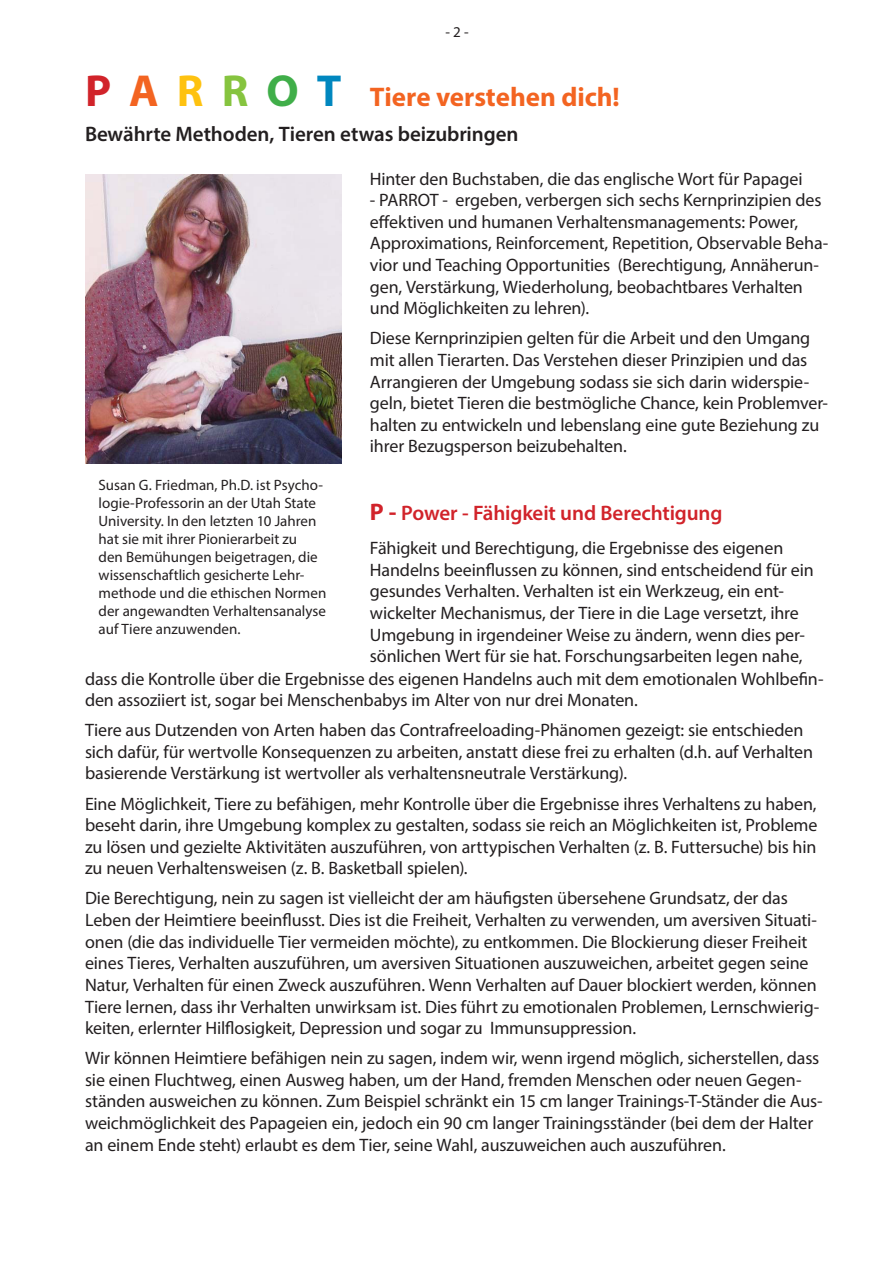
<style>
.page{position:relative;width:893px;height:1263px;background:#fff}
.page>*{position:absolute;margin:0;border:0;box-sizing:border-box;transform-origin:0 0}
.t1{font:700 45px "Myriad Pro";color:#d1232a}
.t2{font:700 27px "Myriad Pro";letter-spacing:-.005em;color:#f36421}
.t3{font:600 21px "Myriad Pro";letter-spacing:-.005em;color:#231f20}
.t4{font:600 21px "Myriad Pro";letter-spacing:-.01em;color:#d1232a}
.t5{font:18px/21.6px "Myriad Pro";letter-spacing:-.005em;color:#231f20}
._10pt{font:15px/18px "Myriad Pro";color:#231f20}
.s1{color:#f36421}
.s2{color:#fec210}
.s3{color:#86c43f}
.s4{color:#40ae49}
.s5{color:#0087bf}
.s6{font-weight:700;font-size:24px}
</style>
<div class="page">
<img style="left:86px;top:175px;width:255px;height:289px">
<p class="_10pt" style="left:445px;top:22px;width:25px">- 2 -</p>
<h1 class="t1" style="left:85px;top:62px;width:258px">P <span class="s1">A</span> <span class="s2">R</span> <span class="s3">R</span> <span class="s4">O</span> <span class="s5">T</span></h1>
<h2 class="t2" style="left:370px;top:80px;width:251px">Tiere verstehen dich!</h2>
<h3 class="t3" style="left:85px;top:121px;width:435px">Bewährte Methoden, Tieren etwas beizubringen</h3>
<p class="t5" style="left:370px;top:168px;width:434px">Hinter den Buchstaben, die das englische Wort für Papagei</p>
<p class="t5" style="left:370px;top:189px;width:460px">- PARROT - ergeben, verbergen sich sechs Kernprinzipien des effektiven und humanen Verhaltensmanagements: Power, Approximations, Reinforcement, Repetition, Observable Beha&shy;vior und Teaching Opportunities (Berechtigung, Annäherun&shy;gen, Verstärkung, Wiederholung, beobachtbares Verhalten und Möglichkeiten zu lehren).</p>
<p class="t5" style="left:370px;top:327px;width:460px">Diese Kernprinzipien gelten für die Arbeit und den Umgang mit allen Tierarten. Das Verstehen dieser Prinzipien und das Arrangieren der Umgebung sodass sie sich darin widerspie&shy;geln, bietet Tieren die bestmögliche Chance, kein Problemver&shy;halten zu entwickeln und lebenslang eine gute Beziehung zu ihrer Bezugsperson beizubehalten.</p>
<p class="_10pt" style="left:99px;top:476px;width:229px">Susan G. Friedman, Ph.D. ist Psycho&shy;logie-Professorin an der Utah State University. In den letzten 10 Jahren hat sie mit ihrer Pionierarbeit zu<br>den Bemühungen beigetragen, die wissenschaftlich gesicherte Lehr&shy;methode und die ethischen Normen der angewandten Verhaltensanalyse auf Tiere anzuwenden.</p>
<p class="t5" style="left:85px;top:667px;width:740px">dass die Kontrolle über die Ergebnisse des eigenen Handelns auch mit dem emotionalen Wohlbefin&shy;den assoziiert ist, sogar bei Menschenbabys im Alter von nur drei Monaten.</p>
<p class="t5" style="left:85px;top:719px;width:730px">Tiere aus Dutzenden von Arten haben das Contrafreeloading-Phänomen gezeigt: sie entschieden sich dafür, für wertvolle Konsequenzen zu arbeiten, anstatt diese frei zu erhalten (d.h. auf Verhalten basierende Verstärkung ist wertvoller als verhaltensneutrale Verstärkung).</p>
<p class="t5" style="left:85px;top:792px;width:734px;text-align:justify">Eine Möglichkeit, Tiere zu befähigen, mehr Kontrolle über die Ergebnisse ihres Verhaltens zu haben, beseht darin, ihre Umgebung komplex zu gestalten, sodass sie reich an Möglichkeiten ist, Probleme zu lösen und gezielte Aktivitäten auszuführen, von arttypischen Verhalten (z. B. Futtersuche) bis hin zu neuen Verhaltensweisen (z. B. Basketball spielen).</p>
<p class="t5" style="left:85px;top:887px;width:736px">Die Berechtigung, nein zu sagen ist vielleicht der am häufigsten übersehene Grundsatz, der das Leben der Heimtiere beeinflusst. Dies ist die Freiheit, Verhalten zu verwenden, um aversiven Situati&shy;onen (die das individuelle Tier vermeiden möchte), zu entkommen. Die Blockierung dieser Freiheit eines Tieres, Verhalten auszuführen, um aversiven Situationen auszuweichen, arbeitet gegen seine Natur, Verhalten für einen Zweck auszuführen. Wenn Verhalten auf Dauer blockiert werden, können Tiere lernen, dass ihr Verhalten unwirksam ist. Dies führt zu emotionalen Problemen, Lernschwierig&shy;keiten, erlernter Hilflosigkeit, Depression und sogar zu Immunsuppression.</p>
<p class="t5" style="left:85px;top:1047px;width:739px">Wir können Heimtiere befähigen nein zu sagen, indem wir, wenn irgend möglich, sicherstellen, dass sie einen Fluchtweg, einen Ausweg haben, um der Hand, fremden Menschen oder neuen Gegen&shy;ständen ausweichen zu können. Zum Beispiel schränkt ein 15 cm langer Trainings-T-Ständer die Aus&shy;weichmöglichkeit des Papageien ein, jedoch ein 90 cm langer Trainingsständer (bei dem der Halter an einem Ende steht) erlaubt es dem Tier, seine Wahl, auszuweichen auch auszuführen.</p>
<h3 class="t4" style="left:370px;top:499px;width:354px"><span class="s6">P -</span> Power - Fähigkeit und Berechtigung</h3>
<p class="t5" style="left:370px;top:537px;width:445px">Fähigkeit und Berechtigung, die Ergebnisse des eigenen Handelns beeinflussen zu können, sind entscheidend für ein gesundes Verhalten. Verhalten ist ein Werkzeug, ein ent&shy;wickelter Mechanismus, der Tiere in die Lage versetzt, ihre Umgebung in irgendeiner Weise zu ändern, wenn dies per&shy;sönlichen Wert für sie hat. Forschungsarbeiten legen nahe,</p>
</div>
